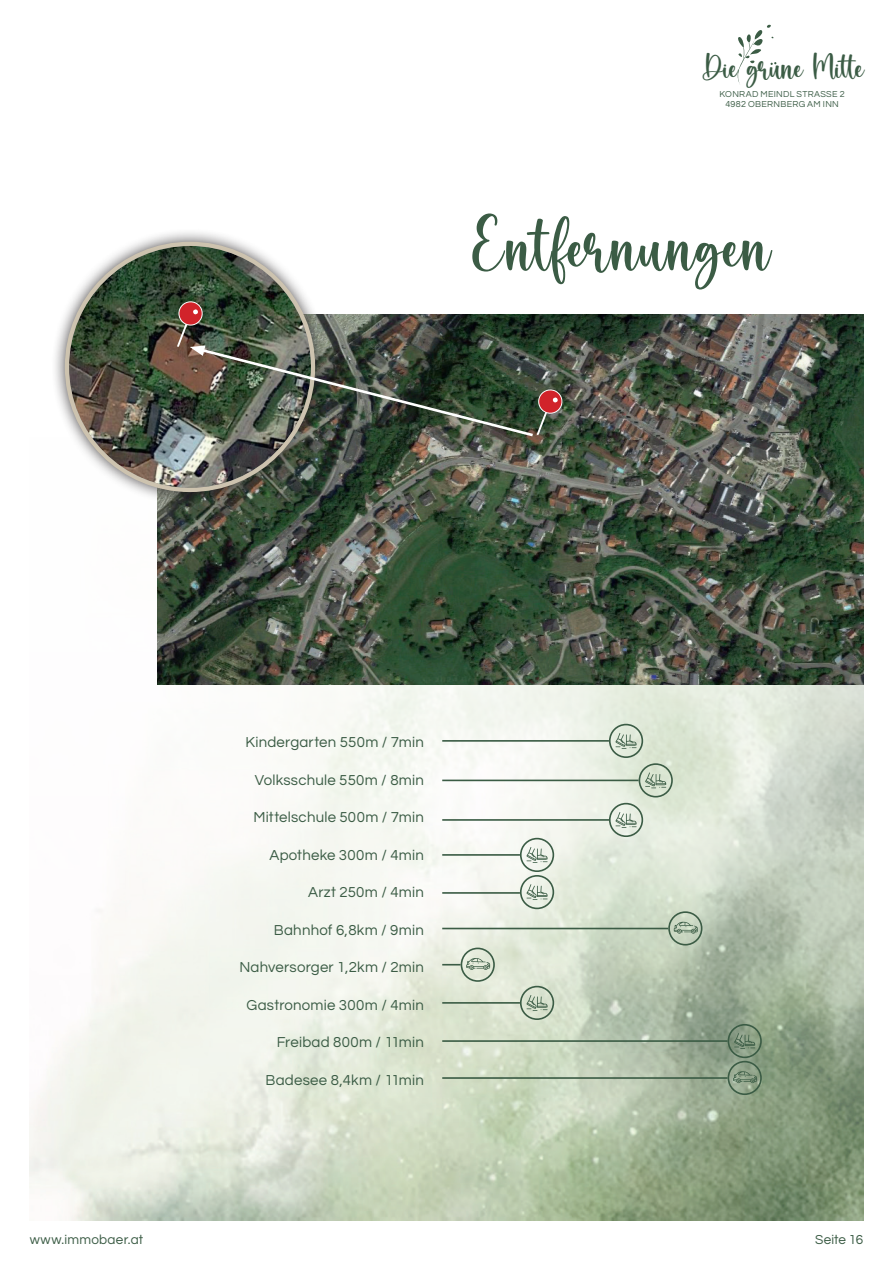
<style>
.page{position:relative;width:893px;height:1263px;background:#fff}
.page>*{position:absolute;margin:0;border:0;box-sizing:border-box;transform-origin:0 0}
.t1{font:82.65px "Bravely";letter-spacing:.025em;color:#3b5c45}
.t2{font:39.15px "Bravely";color:#3b5c45}
.t3{font:15px "Questrial";letter-spacing:.015em;color:#3b5c45}
.t4{font:13.5px "Questrial";letter-spacing:.02em;color:#3b5c45}
.t5{font:9px/10.8px "Questrial";letter-spacing:.035em;color:#3b5c45;text-align:center}
</style>
<div class="page">
<img style="left:30px;top:62px;width:833px;height:1158px">
<svg style="left:735px;top:24px;width:41px;height:61px"></svg>
<img style="left:157px;top:314px;width:706px;height:370px">
<div style="left:51px;top:228px;width:278px;height:278px;background:#231f20;opacity:.78"></div>
<img style="left:69px;top:246px;width:242px;height:242px;border-radius:121px">
<img style="left:176px;top:300px;width:387px;height:138px">
<hr style="left:442px;top:740px;width:167px;height:2px;background:#3b5c45">
<hr style="left:442px;top:779px;width:197px;height:2px;background:#3b5c45">
<hr style="left:442px;top:819px;width:168px;height:2px;background:#3b5c45">
<hr style="left:442px;top:928px;width:226px;height:1px;background:#3b5c45">
<hr style="left:442px;top:1077px;width:286px;height:2px;background:#3b5c45">
<div style="left:461px;top:947px;width:34px;height:35px;border:2px solid #3b5c45;border-radius:50%"></div>
<div style="left:668px;top:911px;width:34px;height:34px;border:2px solid #3b5c45;border-radius:50%"></div>
<svg style="left:674px;top:922px;width:24px;height:12px"></svg>
<div style="left:728px;top:1061px;width:34px;height:34px;border:2px solid #3b5c45;border-radius:50%"></div>
<svg style="left:733px;top:1071px;width:24px;height:12px"></svg>
<hr style="left:442px;top:854px;width:78px;height:2px;background:#3b5c45">
<hr style="left:442px;top:892px;width:78px;height:2px;background:#3b5c45">
<svg style="left:442px;top:958px;width:48px;height:12px"></svg>
<hr style="left:442px;top:1040px;width:286px;height:2px;background:#3b5c45">
<hr style="left:442px;top:1002px;width:78px;height:2px;background:#3b5c45">
<svg style="left:615px;top:733px;width:21px;height:16px"></svg>
<div style="left:609px;top:724px;width:34px;height:34px;border:2px solid #3b5c45;border-radius:50%"></div>
<svg style="left:615px;top:812px;width:21px;height:16px"></svg>
<div style="left:609px;top:803px;width:34px;height:34px;border:2px solid #3b5c45;border-radius:50%"></div>
<svg style="left:526px;top:847px;width:22px;height:16px"></svg>
<div style="left:520px;top:838px;width:34px;height:34px;border:2px solid #3b5c45;border-radius:50%"></div>
<svg style="left:526px;top:884px;width:22px;height:16px"></svg>
<div style="left:520px;top:875px;width:34px;height:34px;border:2px solid #3b5c45;border-radius:50%"></div>
<svg style="left:526px;top:995px;width:22px;height:16px"></svg>
<div style="left:520px;top:986px;width:34px;height:34px;border:2px solid #3b5c45;border-radius:50%"></div>
<svg style="left:734px;top:1033px;width:21px;height:16px"></svg>
<div style="left:728px;top:1024px;width:34px;height:34px;border:2px solid #3b5c45;border-radius:50%"></div>
<svg style="left:645px;top:772px;width:21px;height:16px"></svg>
<div style="left:639px;top:763px;width:34px;height:34px;border:2px solid #3b5c45;border-radius:50%"></div>
<h2 class="t2" style="left:701px;top:51px;width:164px">Die grüne Mitte</h2>
<p class="t5" style="left:719px;top:89px;width:127px">KONRAD MEINDL STRASSE 2<br>4982 OBERNBERG AM INN</p>
<h1 class="t1" style="left:468px;top:211px;width:302px">Entfernungen</h1>
<p class="t3" style="left:245px;top:735px;width:180px">Kindergarten 550m / 7min</p>
<p class="t3" style="left:255px;top:772px;width:171px">Volksschule 550m / 8min</p>
<p class="t3" style="left:253px;top:810px;width:172px">Mittelschule 500m / 7min</p>
<p class="t3" style="left:269px;top:847px;width:156px">Apotheke 300m / 4min</p>
<p class="t3" style="left:308px;top:885px;width:117px">Arzt 250m / 4min</p>
<p class="t3" style="left:274px;top:922px;width:151px">Bahnhof 6,8km / 9min</p>
<p class="t3" style="left:239px;top:960px;width:186px">Nahversorger 1,2km / 2min</p>
<p class="t3" style="left:246px;top:997px;width:179px">Gastronomie 300m / 4min</p>
<p class="t3" style="left:277px;top:1035px;width:149px">Freibad 800m / 11min</p>
<p class="t3" style="left:266px;top:1072px;width:160px">Badesee 8,4km / 11min</p>
<p class="t4" style="left:30px;top:1233px;width:115px">www.immobaer.at</p>
<p class="t4" style="left:815px;top:1233px;width:49px">Seite 16</p>
</div>
